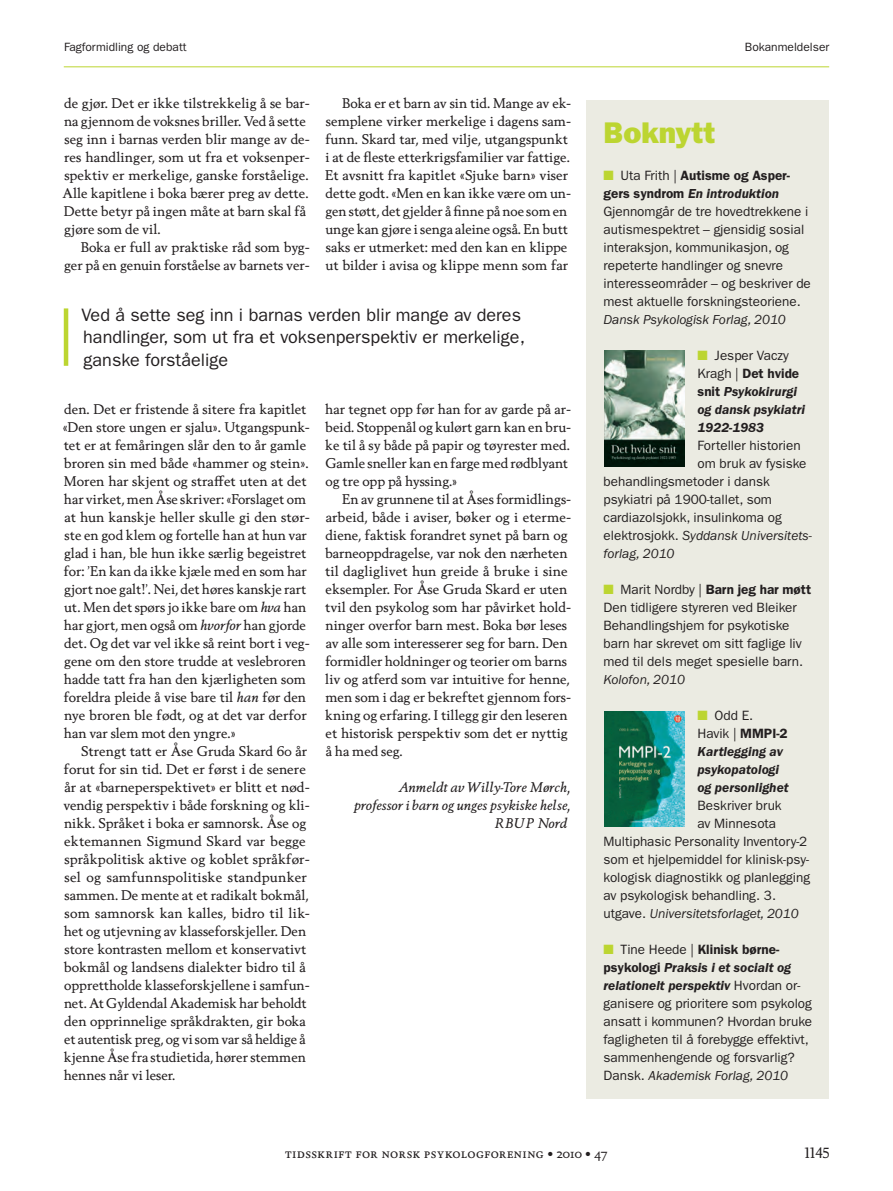
<style>
.page{position:relative;width:893px;height:1191px;background:#fff}
.page>*{position:absolute;margin:0;border:0;box-sizing:border-box;transform-origin:0 0}
.t1{font:30px "ITC Franklin Gothic Std Hvy";color:#bcd531}
.t2{font:18px/22.5px "ITC Franklin Gothic Std";color:#231f20}
.t3{font:15px "Berling Nova Text Pro";color:#231f20}
.t4{font:13.5px/18px "Berling Nova Text Pro";color:#231f20}
.t5{font:13.5px/18px "ITC Franklin Gothic Std";color:#231f20}
.t6{font:italic 600 13.5px/18px "ITC Franklin Gothic Std";color:#231f20}
.t7{font:italic 13.5px "ITC Franklin Gothic Std";color:#231f20}
.t8{font:italic 13.5px/18px "Berling Nova Text Pro";color:#231f20;text-align:right}
.t9{font:13.5px "Berling Nova Text Pro";letter-spacing:.035em;color:#231f20}
.t10{font:12px "ITC Franklin Gothic Std";color:#231f20}
.s1{font-style:italic}
.s2{color:#bcd531}
.s3{font-weight:600}
.s4{font-weight:600;font-style:italic}
.s5{font-weight:400;font-style:normal}
.s6{font-style:normal}
.s7{font-size:9px}
</style>
<div class="page">
<hr style="left:64px;top:66px;width:765px;height:1px;background:#bcd531">
<div style="left:586px;top:100px;width:243px;height:998px;background:#ebebe2"></div>
<hr style="left:64px;top:308px;width:4px;height:58px;background:#bcd531">
<img style="left:604px;top:350px;width:81px;height:117px">
<img style="left:604px;top:712px;width:81px;height:115px">
<p class="t10" style="left:64px;top:40px;width:124px">Fagformidling og debatt</p>
<p class="t10" style="left:745px;top:40px;width:86px">Bokanmeldelser</p>
<p class="t4" style="left:63px;top:94px;width:249px">de gjør. Det er ikke tilstrekkelig å se bar&shy;na gjennom de voksnes briller. Ved å sette seg inn i barnas verden blir mange av de&shy;res handlinger, som ut fra et voksenper&shy;spektiv er merkelige, ganske forståelige.<br>Alle kapitlene i boka bærer preg av dette.<br>D ette betyr på ingen måte at barn skal få gjøre som de vil.</p>
<p class="t4" style="left:64px;top:238px;width:247px;text-align:right">Boka er full av praktiske råd som byg&shy;ger på en genuin forståelse av barnets ver-</p>
<p class="t4" style="left:325px;top:94px;width:248px;text-indent:17px">Boka er et barn av sin tid. Mange av ek&shy;semplene virker merkelige i dagens sam&shy;funn. Skard tar, med vilje, utgangspunkt i at de fleste etterkrigsfamilier var fattige.<br>Et avsnitt fra kapitlet «Sjuke barn» viser dette godt. «Men en kan ikke være om un&shy;gen støtt, det gjelder å finne på noe som en unge kan gjøre i senga aleine også. En butt saks er utmerket: med den kan en klippe ut bilder i avisa og klippe menn som far</p>
<h2 class="t2" style="left:82px;top:303px;width:445px">Ved å sette seg inn i barnas verden blir mange av deres handlinger, som ut fra et voksenperspektiv er merkelige, ganske forståelige</h2>
<p class="t4" style="left:63px;top:400px;width:249px">den. Det er fristende å sitere fra kapitlet «Den store ungen er sjalu». Utgangspunk&shy;tet er at femåringen slår den to år gamle broren sin med både «hammer og stein».<br>Moren har skjent og straffet uten at det har virket, men Åse skriver: «Forslaget om at hun kanskje heller skulle gi den stør&shy;ste en god klem og fortelle han at hun var glad i han, ble hun ikke særlig begeistret for: ’En kan da ikke kjæle med en som har gjort noe galt!’. Nei, det høres kanskje rart ut. Men det spørs jo ikke bare om <span class="s1">hva</span> han har gjort, men også om <span class="s1">hvorfor</span> han gjorde det. Og det var vel ikke så reint bort i veg&shy;gene om den store trudde at veslebroren hadde tatt fra han den kjærligheten som foreldra pleide å vise bare til <span class="s1">han</span> før den nye broren ble født, og at det var derfor han var slem mot den yngre.»</p>
<p class="t4" style="left:63px;top:742px;width:248px;text-indent:18px">Strengt tatt er Åse Gruda Skard 60 år forut for sin tid. D et er først i de senere år at «barneperspektivet» er blitt et nød&shy;vendig perspektiv i både forskning og kli&shy;nikk. Språket i boka er samnorsk. Åse og ektemannen Sigmund Skard var begge språkpolitisk aktive og koblet språkfør&shy;sel og samfunnspolitiske standpunker sammen. De mente at et radikalt bokmål, som samnorsk kan kalles, bidro til lik&shy;het og utjevning av klasseforskjeller. Den store kontrasten mellom et konservativt bokmål og landsens dialekter bidro til å opprettholde klasseforskjellene i samfun&shy;net. At Gyldendal Akademisk har beholdt den opprinnelige språkdrakten, gir boka et autentisk preg, og vi som var så heldige å kjenne Åse fra studietida, hører stemmen hennes når vi leser.</p>
<p class="t4" style="left:325px;top:400px;width:247px">har tegnet opp før han for av garde på ar&shy;beid. Stoppenål og kulørt garn kan en bru&shy;ke til å sy både på papir og tøyrester med.<br>Gamle sneller kan en farge med rødblyant og tre opp på hyssing.»</p>
<p class="t4" style="left:325px;top:490px;width:248px;text-indent:17px">En av grunnene til at Åses formidlings&shy;arbeid, både i aviser, bøker og i eterme&shy;diene, faktisk forandret synet på barn og barneoppdragelse, var nok den nærheten til dagliglivet hun greide å bruke i sine eksempler. For Åse Gruda Skard er uten tvil den psykolog som har påvirket hold&shy;ninger overfor barn mest. Boka bør leses av alle som interesserer seg for barn. Den formidler holdninger og teorier om barns liv og atferd som var intuitive for henne, men som i dag er bekreftet gjennom fors&shy;kning og erfaring. I tillegg gir den leseren et historisk perspektiv som det er nyttig å ha med seg.</p>
<p class="t8" style="left:354px;top:778px;width:218px">Anmeldt av Willy-Tore Mørch, professor i barn og unges psykiske helse,<br>RBUP Nord</p>
<h1 class="t1" style="left:603px;top:115px;width:114px">Boknytt</h1>
<p class="t5" style="left:603px;top:167px;width:209px"><span class="s2">■</span> Uta Frith | <span class="s3">Autisme og Asper&shy;gers syndrom</span> <span class="s4">En introduktion </span>Gjennomgår de tre hovedtrekkene i autismespektret – gjensidig sosial interaksjon, kommunikasjon, og repeterte handlinger og snevre interesseområder – og beskriver de mest aktuelle forskningsteoriene.</p>
<p class="t7" style="left:603px;top:312px;width:184px">Dansk Psykologisk Forlag, 2010</p>
<p class="t6" style="left:698px;top:347px;width:109px"><span class="s2">■</span> <span class="s5">Jesper Vaczy<br>Kragh |</span> <span class="s6">Det hvide snit</span> Psykokirurgi og dansk psykiatri<br>1922-1983</p>
<p class="t5" style="left:698px;top:436px;width:105px">Forteller historien</p>
<p class="t5" style="left:698px;top:454px;width:110px">om bruk av fysiske</p>
<p class="t5" style="left:603px;top:472px;width:168px">behandlingsmetoder i dansk</p>
<p class="t5" style="left:603px;top:490px;width:170px">psykiatri på 1900-tallet, som</p>
<p class="t5" style="left:603px;top:508px;width:180px">cardiazolsjokk, insulinkoma og</p>
<p class="t7" style="left:603px;top:528px;width:210px"><span class="s6">elektrosjokk.</span> Syddansk Universitets-</p>
<p class="t7" style="left:603px;top:546px;width:72px">forlag, 2010</p>
<p class="t5" style="left:603px;top:580px;width:209px"><span class="s2">■</span> Marit Nordby | <span class="s3">Barn jeg har møtt </span>Den tidligere styreren ved Bleiker Behandlingshjem for psykotiske barn har skrevet om sitt faglige liv med til dels meget spesielle barn.</p>
<p class="t7" style="left:603px;top:672px;width:83px">Kolofon, 2010</p>
<p class="t6" style="left:698px;top:707px;width:93px"><span class="s2">■</span> <span class="s5">Odd E.<br>Havik |</span> <span class="s6">MMPI-2<br></span>Kartlegging av psykopatologi og personlighet</p>
<p class="t5" style="left:698px;top:796px;width:86px">Beskriver bruk</p>
<p class="t5" style="left:698px;top:814px;width:80px">av Minnesota</p>
<p class="t5" style="left:603px;top:832px;width:205px">Multiphasic Personality Inventory-2</p>
<p class="t5" style="left:603px;top:850px;width:207px">som et hjelpemiddel for klinisk-psy-</p>
<p class="t5" style="left:603px;top:868px;width:208px">kologisk diagnostikk og planlegging</p>
<p class="t5" style="left:603px;top:886px;width:174px">av psykologisk behandling. 3.</p>
<p class="t7" style="left:603px;top:906px;width:197px"><span class="s6">utgave.</span> Universitetsforlaget, 2010</p>
<p class="t5" style="left:603px;top:940px;width:210px"><span class="s2">■</span> Tine Heede | <span class="s3">Klinisk børne&shy;psykologi</span> <span class="s4">Praksis i et socialt og relationelt perspektiv</span> Hvordan or&shy;ganisere og prioritere som psykolog ansatt i kommunen? Hvordan bruke fagligheten til å forebygge effektivt, sammenhengende og forsvarlig?<br>Dansk. <span class="s1">Akademisk Forlag, 2010</span></p>
<p class="t9" style="left:285px;top:1144px;width:324px">tidsskrift for norsk psykologforening <span class="s7">•</span> 2010 <span class="s7">•</span> 47</p>
<p class="t3" style="left:805px;top:1142px;width:26px">1145</p>
</div>
